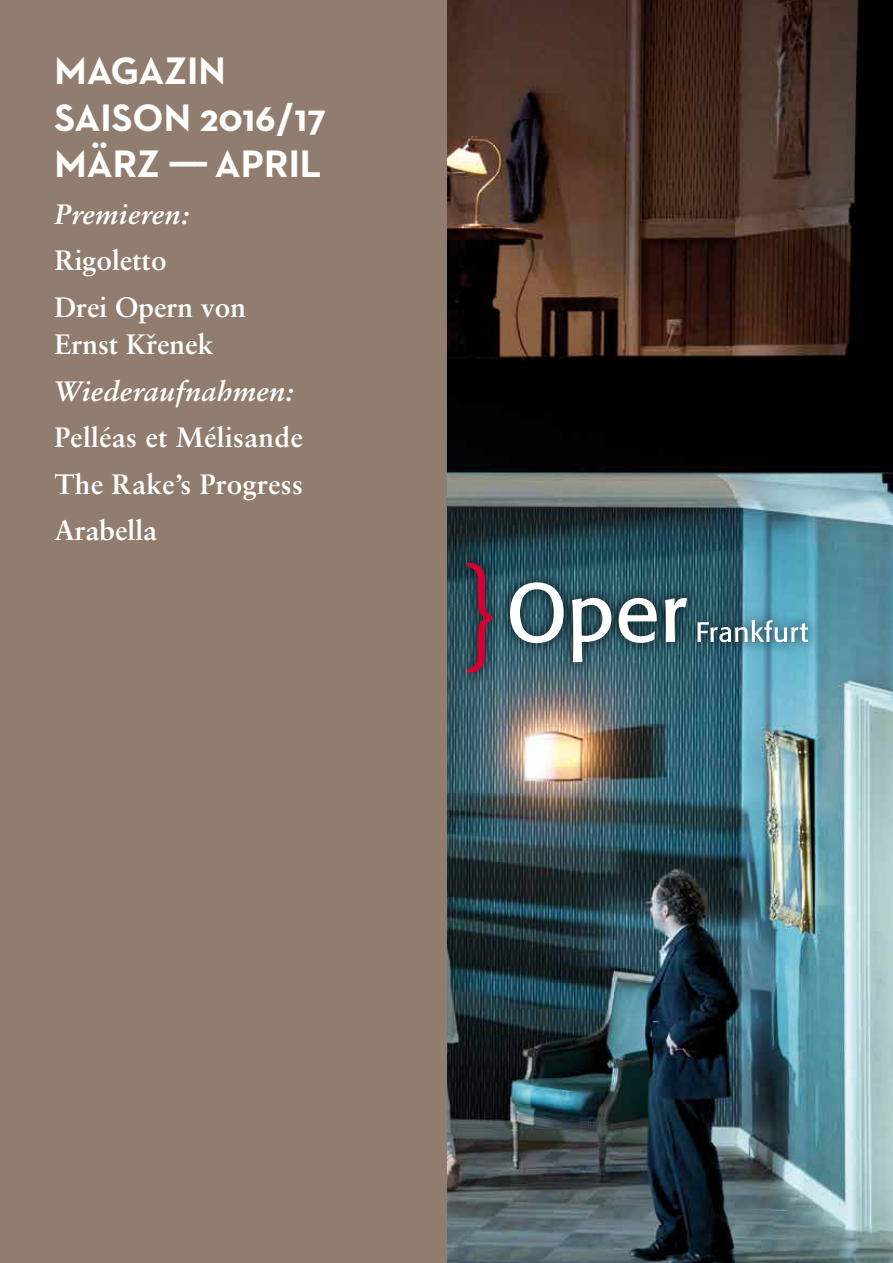
<style>
.page{position:relative;width:893px;height:1263px;background:#fff}
.page>*{position:absolute;margin:0;border:0;box-sizing:border-box;transform-origin:0 0}
.t1{font:700 39px/46.5px "Neutraface 2 Text";color:#fffffd}
.t2{font:700 28.05px/46.5px "Sabon";color:#fffffd}
.t3{font:italic 700 28.05px "Sabon";letter-spacing:.01em;color:#fffffd}
</style>
<div class="page">
<img style="left:446px;top:0;width:447px;height:1263px">
<div style="left:454px;top:550px;width:367px;height:136px;background:#000;opacity:.85"></div>
<svg style="left:510px;top:582px;width:54px;height:61px"></svg>
<svg style="left:572px;top:598px;width:39px;height:64px"></svg>
<svg style="left:619px;top:598px;width:38px;height:45px"></svg>
<svg style="left:665px;top:598px;width:22px;height:44px"></svg>
<svg style="left:697px;top:620px;width:111px;height:22px"></svg>
<svg style="left:467px;top:563px;width:26px;height:110px;background:#59334a"></svg>
<div style="left:0;top:0;width:446px;height:1263px;background:#907d70"></div>
<h1 class="t1" style="left:54px;top:48px;width:273px">MAGAZIN<br>SAISON 2016/17<br>MÄRZ ––– APRIL</h1>
<p class="t3" style="left:54px;top:197px;width:136px">Premieren:</p>
<p class="t2" style="left:54px;top:237px;width:193px">Rigoletto<br>Drei Opern von</p>
<p class="t2" style="left:54px;top:321px;width:160px">Ernst Krˇenek</p>
<p class="t3" style="left:54px;top:374px;width:240px">Wiederaufnahmen:</p>
<p class="t2" style="left:54px;top:414px;width:250px;text-align:justify">Pelléas et Mélisande The Rake’s Progress Arabella</p>
</div>
